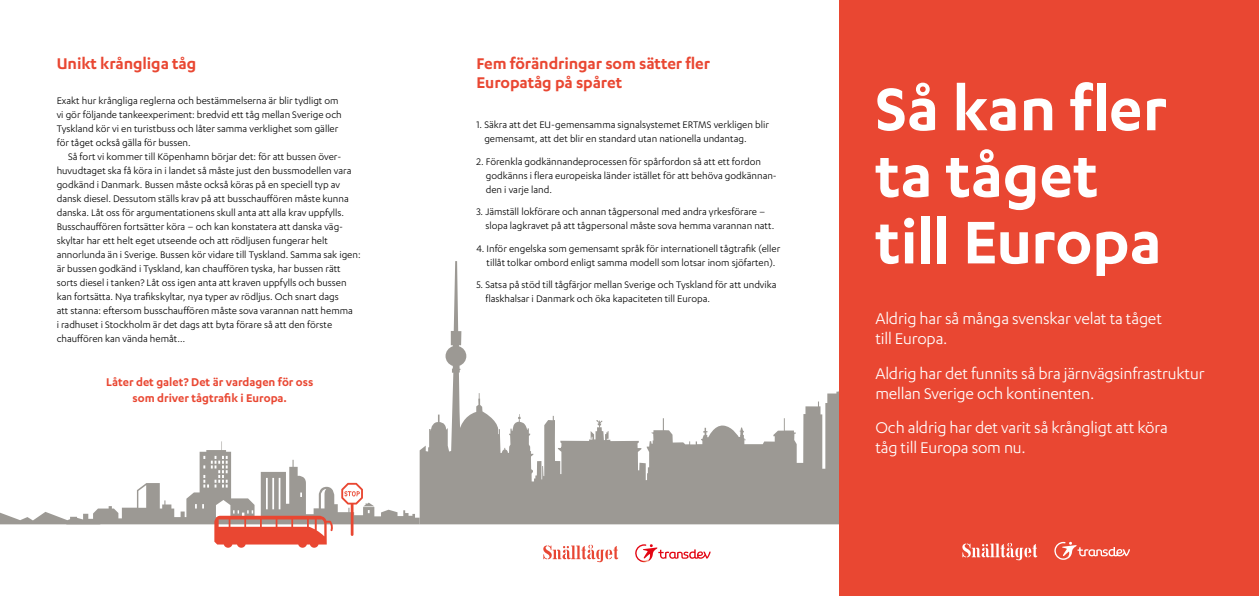
<style>
.page{position:relative;width:1259px;height:596px;background:#fff}
.page>*{position:absolute;margin:0;border:0;box-sizing:border-box;transform-origin:0 0}
.t1{font:600 69.8px/66.5px "Karbon";color:#fff}
.t2{font:18px/20px "Karbon";letter-spacing:-.01em;color:#fff}
.t3{font:600 18px/19px "Karbon";letter-spacing:-.005em;color:#e94732}
.t4{font:600 13px/16px "Karbon";color:#e94732;text-align:center}
.t5{font:11px/14px "Karbon";color:#000}
</style>
<div class="page">
<svg style="left:420px;top:261px;width:419px;height:263px"></svg>
<div style="left:839px;top:0;width:420px;height:595px;background:#e94732"></div>
<svg style="left:962px;top:543px;width:75px;height:17px"></svg>
<svg style="left:1069px;top:541px;width:61px;height:17px"></svg>
<img style="left:1054px;top:541px;width:15px;height:18px">
<svg style="left:543px;top:544px;width:75px;height:18px"></svg>
<svg style="left:650px;top:544px;width:61px;height:16px"></svg>
<img style="left:635px;top:544px;width:15px;height:18px">
<svg style="left:0;top:441px;width:420px;height:106px"></svg>
<h2 class="t3" style="left:57px;top:53px;width:141px">Unikt krångliga tåg</h2>
<p class="t5" style="left:57px;top:93px;width:287px">Exakt hur krångliga reglerna och bestämmelserna är blir tydligt om vi gör följande tankeexperiment: bredvid ett tåg mellan Sverige och Tyskland kör vi en turistbuss och låter samma verklighet som gäller för tåget också gälla för bussen.</p>
<p class="t5" style="left:57px;top:149px;width:305px;text-indent:11px">Så fort vi kommer till Köpenhamn börjar det: för att bussen över&shy;huvudtaget ska få köra in i landet så måste just den bussmodellen vara godkänd i Danmark. Bussen måste också köras på en speciell typ av dansk diesel. Dessutom ställs krav på att busschauffören måste kunna danska. Låt oss för argumentationens skull anta att alla krav uppfylls.<br>Busschauffören fortsätter köra – och kan konstatera att danska väg&shy;skyltar har ett helt eget utseende och att rödljusen fungerar helt annorlunda än i Sverige. Bussen kör vidare till Tyskland. Samma sak igen: är bussen godkänd i Tyskland, kan chauffören tyska, har bussen rätt sorts diesel i tanken? Låt oss igen anta att kraven uppfylls och bussen kan fortsätta. Nya trafikskyltar, nya typer av rödljus. Och snart dags<br>att stanna: eftersom busschauffören måste sova varannan natt hemma<br>i radhuset i Stockholm är det dags att byta förare så att den förste chauffören kan vända hemåt…</p>
<p class="t4" style="left:106px;top:373px;width:209px">Låter det galet? Det är vardagen för oss som driver tågtrafik i Europa.</p>
<h2 class="t3" style="left:476px;top:53px;width:235px">Fem förändringar som sätter fler<br>Europatåg på spåret</h2>
<p class="t5" style="left:484px;top:117px;width:286px;text-indent:-8px">1. Säkra att det EU-gemensamma signalsystemet ERTMS verkligen blir gemensamt, att det blir en standard utan nationella undantag.</p>
<p class="t5" style="left:486px;top:154px;width:292px;text-indent:-9px">2. Förenkla godkännandeprocessen för spårfordon så att ett fordon godkänns i flera europeiska länder istället för att behöva godkännan&shy;den i varje land.</p>
<p class="t5" style="left:485px;top:204px;width:290px;text-indent:-9px">3. Jämställ lokförare och annan tågpersonal med andra yrkesförare – slopa lagkravet på att tågpersonal måste sova hemma varannan natt.</p>
<p class="t5" style="left:476px;top:241px;width:305px;text-align:center">4. Inför engelska som gemensamt språk för internationell tågtrafik (eller tillåt tolkar ombord enligt samma modell som lotsar inom sjöfarten).</p>
<p class="t5" style="left:485px;top:277px;width:293px;text-indent:-9px">5. Satsa på stöd till tågfärjor mellan Sverige och Tyskland för att undvika flaskhalsar i Danmark och öka kapaciteten till Europa.</p>
<h1 class="t1" style="left:875px;top:73px;width:293px">Så kan fler ta tåget till Europa</h1>
<h2 class="t2" style="left:875px;top:308px;width:288px">Aldrig har så många svenskar velat ta tåget till Europa.</h2>
<h2 class="t2" style="left:875px;top:362px;width:331px">Aldrig har det funnits så bra järnvägsinfrastruktur mellan Sverige och kontinenten.</h2>
<h2 class="t2" style="left:875px;top:416px;width:294px">Och aldrig har det varit så krångligt att köra tåg till Europa som nu.</h2>
</div>
